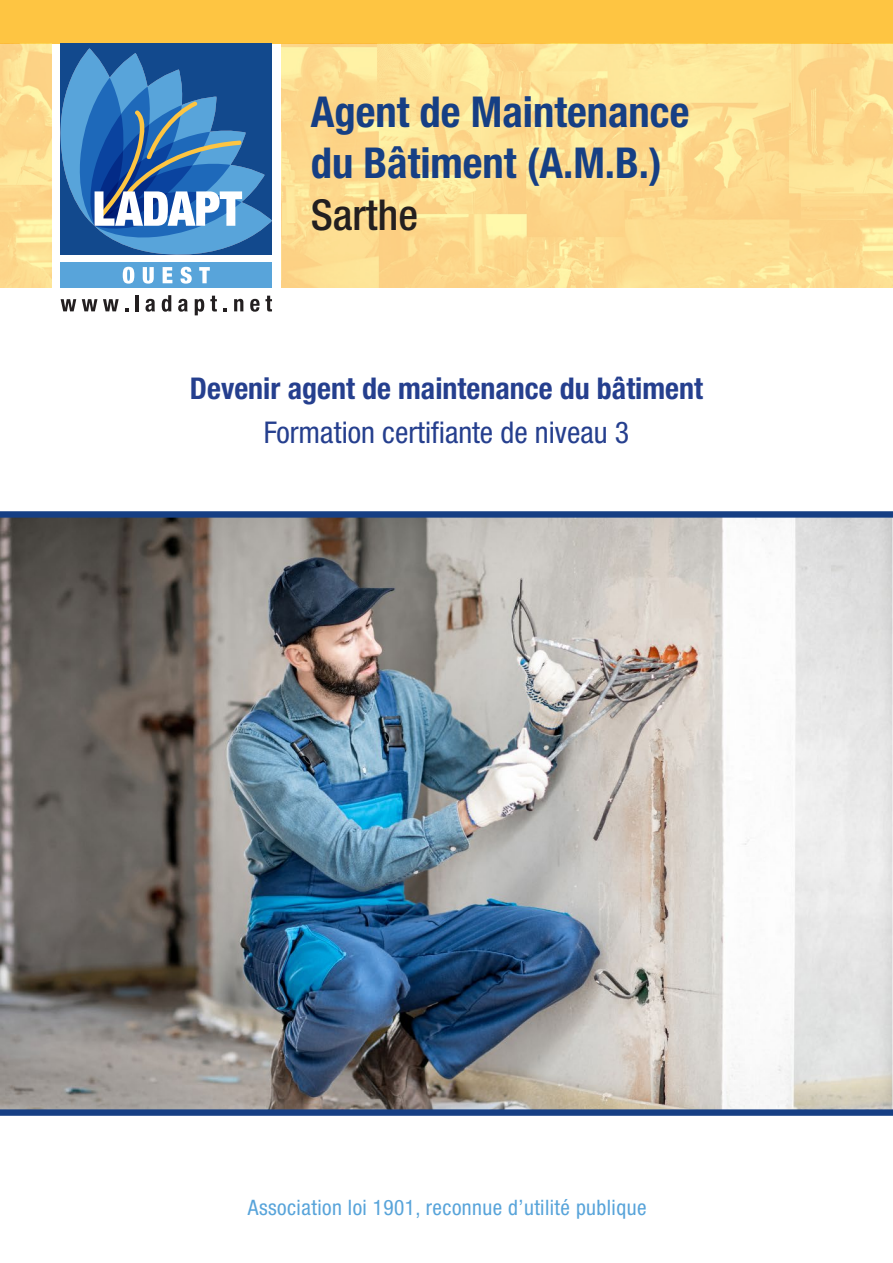
<style>
.page{position:relative;width:893px;height:1263px;background:#fff}
.page>*{position:absolute;margin:0;border:0;box-sizing:border-box;transform-origin:0 0}
.t1{font:700 condensed 42.6px "Helvetica Neue LT Std";color:#163f84}
.t2{font:500 condensed 42.6px "Helvetica Neue LT Std";color:#231f20}
.t3{font:700 condensed 30px "Helvetica Neue LT Std";color:#253f8e}
.t4{font:condensed 30px "Helvetica Neue LT Std";color:#253f8e}
.t5{font:condensed 21.3px "Helvetica Neue LT Std";letter-spacing:.02em;color:#58a4da}
</style>
<div class="page">
<img style="left:0;top:518px;width:893px;height:591px">
<div style="left:0;top:0;width:893px;height:43px;background:#fec542"></div>
<img style="left:281px;top:43px;width:612px;height:245px">
<img style="left:0;top:43px;width:51px;height:245px">
<div style="left:61px;top:43px;width:211px;height:212px;background:#12498d"></div>
<svg style="left:61px;top:48px;width:211px;height:207px"></svg>
<svg style="left:61px;top:299px;width:15px;height:12px"></svg>
<svg style="left:82px;top:299px;width:15px;height:12px"></svg>
<svg style="left:103px;top:299px;width:16px;height:12px"></svg>
<hr style="left:135px;top:295px;width:4px;height:16px;background:#231f20">
<svg style="left:145px;top:299px;width:10px;height:13px"></svg>
<svg style="left:162px;top:295px;width:9px;height:17px"></svg>
<svg style="left:178px;top:299px;width:10px;height:13px"></svg>
<svg style="left:195px;top:299px;width:9px;height:16px"></svg>
<svg style="left:210px;top:296px;width:7px;height:15px"></svg>
<svg style="left:234px;top:299px;width:9px;height:12px"></svg>
<svg style="left:250px;top:296px;width:22px;height:16px"></svg>
<div style="left:61px;top:262px;width:211px;height:26px;background:#58a4da"></div>
<svg style="left:123px;top:267px;width:11px;height:17px"></svg>
<svg style="left:143px;top:267px;width:11px;height:17px"></svg>
<svg style="left:163px;top:267px;width:9px;height:16px"></svg>
<svg style="left:181px;top:267px;width:11px;height:17px"></svg>
<svg style="left:199px;top:267px;width:11px;height:16px"></svg>
<div style="left:0;top:511px;width:893px;height:7px;background:#163f84"></div>
<div style="left:0;top:1109px;width:893px;height:7px;background:#163f84"></div>
<p class="t1" style="left:311px;top:86px;width:380px">Agent de Maintenance</p>
<p class="t1" style="left:311px;top:137px;width:352px">du Bâtiment (A.M.B.)</p>
<p class="t2" style="left:311px;top:189px;width:109px">Sarthe</p>
<p class="t3" style="left:190px;top:370px;width:514px">Devenir agent de maintenance du bâtiment</p>
<p class="t4" style="left:264px;top:415px;width:367px">Formation certifiante de niveau 3</p>
<p class="t5" style="left:248px;top:1195px;width:400px">Association loi 1901, reconnue d’utilité publique</p>
</div>
